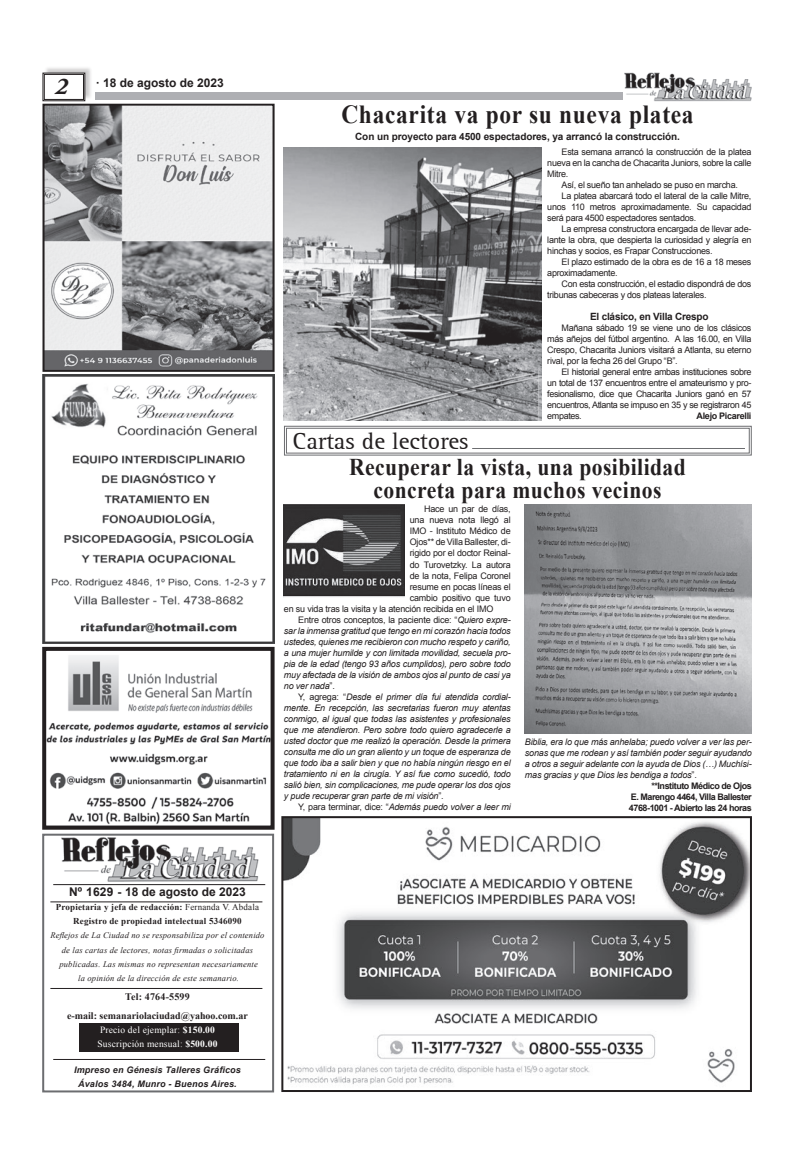
<style>
.page{position:relative;width:794px;height:1163px;background:#fff}
.page>*{position:absolute;margin:0;border:0;box-sizing:border-box;transform-origin:0 0}
.t1{font:700 26px "Times New Roman";letter-spacing:.03em;color:#231f20;scale:.9 1}
.t2{font:700 24px/23px "Times New Roman";letter-spacing:.02em;color:#231f20;text-align:center;scale:.9 1}
.t3{font:24px "Rotis Serif";color:#231f20}
.t4{font:italic 700 24px "Adobe Garamond Pro";color:#231f20}
.t5{font:700 12px "Arial";color:#231f20}
.t6{font:700 10px "Arial";letter-spacing:-.01em;color:#231f20}
.t7{font:700 10px/19px "Times New Roman";color:#231f20;text-align:center}
.t8{font:9.5px "Times New Roman";letter-spacing:.02em;color:#fff}
.t9{font:9px/11px "Arial";letter-spacing:-.03em;color:#231f20;text-align:justify}
.t10{font:italic 9px/11px "Arial";letter-spacing:-.02em;color:#231f20;text-align:justify}
.t11{font:700 9px "Times New Roman";letter-spacing:.02em;color:#231f20}
.t12{font:700 9px "Arial";letter-spacing:-.05em;color:#231f20}
.t13{font:italic 700 9px "Arial";letter-spacing:.02em;color:#231f20}
.t14{font:700 9px "Arial";letter-spacing:-.03em;color:#231f20}
.t15{font:italic 8.5px/14px "Times New Roman";letter-spacing:.02em;color:#231f20;text-align:center}
.s1{font-style:normal}
.s2{font-weight:400}
.s3{font-weight:700}
</style>
<div class="page">
<div style="left:95px;top:92px;width:529px;height:7px;background:#aeafb3"></div>
<div style="left:44px;top:65px;width:48px;height:35px;background:#231f20;opacity:.23"></div>
<svg style="left:42px;top:72px;width:43px;height:29px"></svg>
<div style="left:44px;top:74px;width:40px;height:26px;border:1px solid #231f20"></div>
<img style="left:624px;top:72px;width:127px;height:30px">
<img style="left:47px;top:655px;width:222px;height:169px">
<div style="left:42px;top:646px;width:232px;height:183px;border:4px solid #231f20"></div>
<img style="left:43px;top:374px;width:231px;height:269px">
<div style="left:42px;top:833px;width:232px;height:259px;border:2px solid #6c6d70"></div>
<div style="left:80px;top:1023px;width:159px;height:28px;background:#231f20"></div>
<img style="left:61px;top:837px;width:198px;height:45px">
<hr style="left:53px;top:884px;width:212px;height:1px;background:#231f20">
<hr style="left:50px;top:987px;width:212px;height:1px;background:#231f20">
<hr style="left:53px;top:1058px;width:212px;height:1px;background:#231f20">
<hr style="left:50px;top:901px;width:212px;height:1px;background:#231f20">
<img style="left:46px;top:107px;width:225px;height:262px">
<div style="left:43px;top:104px;width:231px;height:268px;border:2px solid #231f20"></div>
<img style="left:283px;top:147px;width:258px;height:273px">
<img style="left:284px;top:819px;width:465px;height:265px">
<div style="left:281px;top:816px;width:471px;height:275px;border:2px solid #231f20"></div>
<svg style="left:284px;top:425px;width:468px;height:31px"></svg>
<div style="left:286px;top:427px;width:463px;height:26px;border:1px solid #6c6d70"></div>
<hr style="left:472px;top:448px;width:273px;height:1px;background:#6c6d70">
<img style="left:283px;top:505px;width:121px;height:92px">
<img style="left:525px;top:505px;width:226px;height:228px">
<p class="t4" style="left:55px;top:72px;width:14px">2</p>
<p class="t5" style="left:96px;top:75px;width:130px">· 18 de agosto de 2023</p>
<p class="t1" style="left:341px;top:97px;width:393px">Chacarita va por su nueva platea</p>
<p class="t6" style="left:355px;top:130px;width:326px">Con un proyecto para 4500 espectadores, ya arrancó la construcción.</p>
<p class="t3" style="left:293px;top:427px;width:177px">Cartas de lectores</p>
<p class="t9" style="left:547px;top:146px;width:206px;text-indent:14px">Esta semana arrancó la construcción de la platea nueva en la cancha de Chacarita Juniors, sobre la calle Mitre.</p>
<p class="t9" style="left:561px;top:179px;width:178px">Así, el sueño tan anhelado se puso en marcha.</p>
<p class="t9" style="left:547px;top:190px;width:206px;text-indent:14px">La platea abarcará todo el lateral de la calle Mitre, unos 110 metros aproximadamente. Su capacidad será para 4500 espectadores sentados.</p>
<p class="t9" style="left:547px;top:223px;width:206px;text-indent:14px">La empresa constructora encargada de llevar ade&shy;lante la obra, que despierta la curiosidad y alegría en hinchas y socios, es Frapar Construcciones.</p>
<p class="t9" style="left:547px;top:256px;width:206px;text-indent:14px">El plazo estimado de la obra es de 16 a 18 meses aproximadamente.</p>
<p class="t9" style="left:547px;top:278px;width:206px;text-indent:14px">Con esta construcción, el estadio dispondrá de dos tribunas cabeceras y dos plateas laterales.</p>
<p class="t6" style="left:590px;top:309px;width:120px">El clásico, en Villa Crespo</p>
<p class="t9" style="left:547px;top:322px;width:206px;text-indent:14px">Mañana sábado 19 se viene uno de los clásicos más añejos del fútbol argentino. A las 16.00, en Villa Crespo, Chacarita Juniors visitará a Atlanta, su eterno rival, por la fecha 26 del Grupo “B”.</p>
<p class="t9" style="left:547px;top:366px;width:206px;text-indent:14px">El historial general entre ambas instituciones sobre un total de 137 encuentros entre el amateurismo y pro&shy;fesionalismo, dice que Chacarita Juniors ganó en 57 encuentros, Atlanta se impuso en 35 y se registraron 45 empates.</p>
<p class="t14" style="left:696px;top:409px;width:56px">Alejo Picarelli</p>
<p class="t2" style="left:349px;top:455px;width:375px">Recuperar la vista, una posibilidad concreta para muchos vecinos</p>
<p class="t9" style="left:424px;top:504px;width:88px">Hace un par de días,</p>
<p class="t9" style="left:410px;top:515px;width:103px">una nueva nota llegó al</p>
<p class="t9" style="left:410px;top:526px;width:103px">IMO - Instituto Médico de</p>
<p class="t9" style="left:410px;top:537px;width:103px">Ojos** de Villa Ballester, di-</p>
<p class="t9" style="left:410px;top:548px;width:102px">rigido por el doctor Reinal-</p>
<p class="t9" style="left:410px;top:559px;width:103px">do Turovetzky. La autora</p>
<p class="t9" style="left:410px;top:570px;width:102px">de la nota, Felipa Coronel</p>
<p class="t9" style="left:410px;top:581px;width:103px">resume en pocas líneas el</p>
<p class="t9" style="left:410px;top:592px;width:103px">cambio positivo que tuvo</p>
<p class="t9" style="left:284px;top:603px;width:211px">en su vida tras la visita y la atención recibida en el IMO</p>
<p class="t10" style="left:284px;top:614px;width:228px;text-indent:14px"><span class="s1">Entre otros conceptos, la paciente dice: “</span>Quiero expre&shy;sar la inmensa gratitud que tengo en mi corazón hacia todos ustedes, quienes me recibieron con mucho respeto y cariño, a una mujer humilde y con limitada movilidad, secuela pro&shy;pia de la edad (tengo 93 años cumplidos), pero sobre todo muy afectada de la visión de ambos ojos al punto de casi ya no ver nada<span class="s1">”.</span></p>
<p class="t10" style="left:284px;top:691px;width:228px;text-indent:14px"><span class="s1">Y, agrega: “</span>Desde el primer día fui atendida cordial&shy;mente. En recepción, las secretarias fueron muy atentas conmigo, al igual que todas las asistentes y profesionales que me atendieron. Pero sobre todo quiero agradecerle a usted doctor que me realizó la operación. Desde la primera consulta me dio un gran aliento y un toque de esperanza de que todo iba a salir bien y que no había ningún riesgo en el tratamiento ni en la cirugía. Y así fue como sucedió, todo salió bien, sin complicaciones, me pude operar los dos ojos y pude recuperar gran parte de mi visión<span class="s1">”.</span></p>
<p class="t10" style="left:298px;top:801px;width:214px"><span class="s1">Y, para terminar, dice: “</span>Además puedo volver a leer mi</p>
<p class="t10" style="left:525px;top:736px;width:228px">Biblia, era lo que más anhelaba; puedo volver a ver las per&shy;sonas que me rodean y así también poder seguir ayudando a otros a seguir adelante con la ayuda de Dios (…) Muchísi&shy;mas gracias y que Dios les bendiga a todos<span class="s1">”.</span></p>
<p class="t12" style="left:651px;top:780px;width:102px">**Instituto Médico de Ojos</p>
<p class="t12" style="left:631px;top:791px;width:122px">E. Marengo 4464, Villa Ballester</p>
<p class="t12" style="left:629px;top:802px;width:124px">4768-1001 - Abierto las 24 horas</p>
<p class="t5" style="left:69px;top:884px;width:178px">Nº 1629 - 18 de agosto de 2023</p>
<p class="t11" style="left:56px;top:901px;width:205px">Propietaria y jefa de redacción: <span class="s2">Fernanda V. Abdala</span></p>
<p class="t11" style="left:73px;top:915px;width:170px">Registro de propiedad intelectual 5346090</p>
<p class="t15" style="left:50px;top:928px;width:216px">Reflejos de La Ciudad no se responsabiliza por el contenido de las cartas de lectores, notas firmadas o solicitadas</p>
<p class="t15" style="left:59px;top:956px;width:200px">publicadas. Las mismas no representan necesariamente</p>
<p class="t15" style="left:78px;top:970px;width:162px">la opinión de la dirección de este semanario.</p>
<p class="t7" style="left:67px;top:986px;width:182px">Tel: 4764-5599<br>e-mail: semanariolaciudad@yahoo.com.ar</p>
<p class="t8" style="left:100px;top:1022px;width:116px">Precio del ejemplar: <span class="s3">$150.00</span></p>
<p class="t8" style="left:97px;top:1036px;width:121px">Suscripción mensual: <span class="s3">$500.00</span></p>
<p class="t13" style="left:74px;top:1063px;width:168px">Impreso en Génesis Talleres Gráficos</p>
<p class="t13" style="left:78px;top:1077px;width:160px">Ávalos 3484, Munro - Buenos Aires.</p>
</div>
